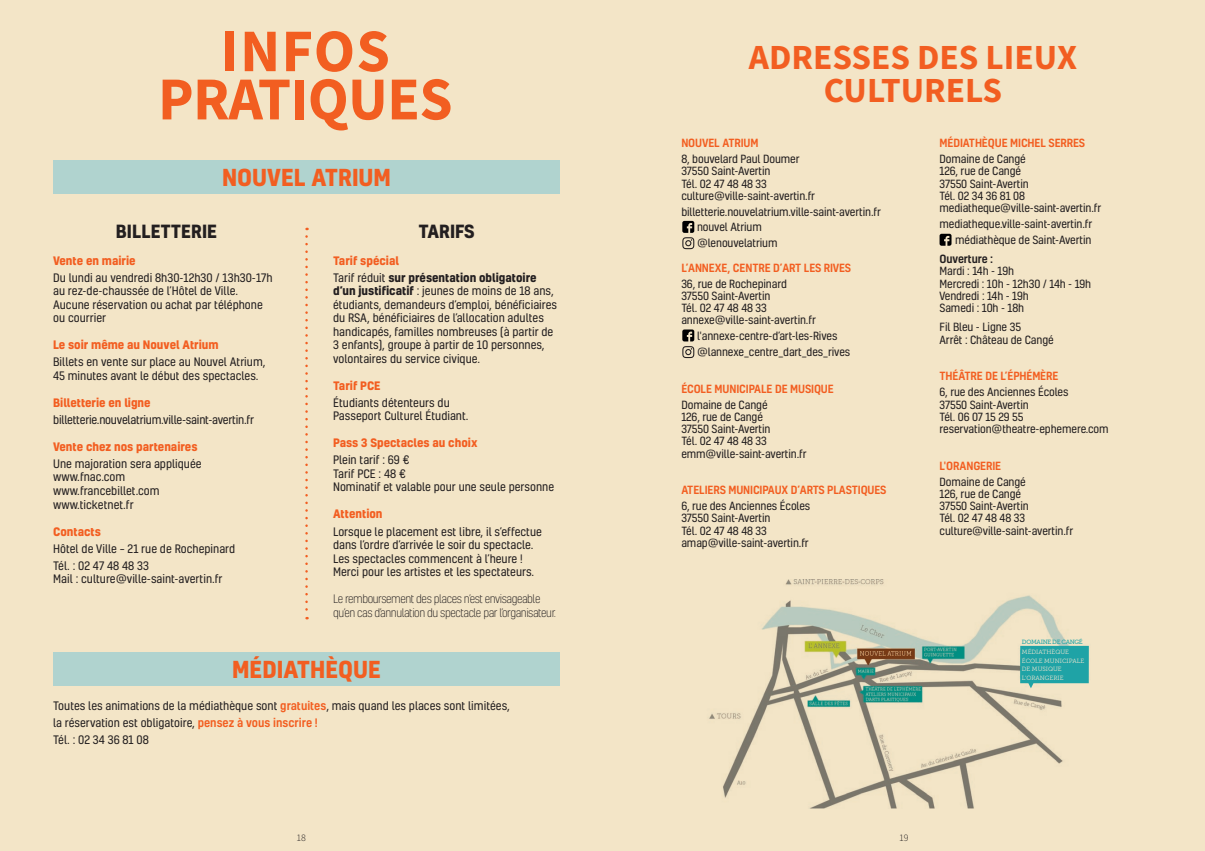
<style>
.page{position:relative;width:1205px;height:851px;background:#fff}
.page>*{position:absolute;margin:0;border:0;box-sizing:border-box;transform-origin:0 0}
.t1{font:700 61px "Source Sans Pro";letter-spacing:-.01em;color:#f25e21}
.t2{font:700 60.38px "Source Sans Pro";letter-spacing:.02em;color:#f25e21}
.t3{font:700 35.25px/32.9px "Source Sans Pro";color:#f25e21;text-align:center}
.t4{font:700 22.5px "Kelson";color:#f25e21}
.t5{font:700 17.5px "Kelson";color:#231f20}
.t6{font:11.25px/13.5px "Kelson";color:#231f20}
.t7{font:700 11.25px "Kelson";color:#f25e21}
.t8{font:300 11.25px/13.5px "Kelson";letter-spacing:-.04em;color:#231f20}
.t9{font:700 11.25px/17px "Kelson";color:#231f20}
.t10{font:11.25px "Kelson";letter-spacing:-.02em;color:#231f20}
.t11{font:10.88px/12.2px "Kelson";letter-spacing:-.01em;color:#231f20}
.t12{font:500 10.88px "Kelson";letter-spacing:-.01em;color:#f25e21}
.t13{font:500 10.88px "Kelson";letter-spacing:-.01em;color:#231f20}
.t14{font:300 10px "Source Sans Pro";color:#231f20}
.t15{font:6.12px/9.1px "Museo Slab 300";color:#f2e5cf}
.t16{font:6.12px "Museo Slab 500";letter-spacing:-.05em;color:#1fa3a6}
.s1{color:#f25e21}
.s2{font-weight:400}
.s3{font-weight:700}
.s4{font-weight:500;color:#f25e21}
</style>
<div class="page">
<div style="left:0;top:0;width:1205px;height:850px;background:#f3e5c7"></div>
<div style="left:53px;top:652px;width:507px;height:34px;background:#b0d3cf"></div>
<div style="left:53px;top:160px;width:507px;height:33px;background:#b0d3cf"></div>
<svg style="left:305px;top:236px;width:3px;height:383px"></svg>
<svg style="left:939px;top:234px;width:12px;height:12px"></svg>
<img style="left:709px;top:579px;width:360px;height:229px">
<svg style="left:682px;top:221px;width:12px;height:28px"></svg>
<svg style="left:682px;top:329px;width:12px;height:29px"></svg>
<svg style="left:1020px;top:645px;width:69px;height:43px;background:#3aabaa"></svg>
<h2 class="t2" style="left:221px;top:10px;width:171px">INFOS</h2>
<h1 class="t1" style="left:158px;top:58px;width:296px">PRATIQUES</h1>
<h3 class="t4" style="left:222px;top:161px;width:170px">NOUVEL ATRIUM</h3>
<h3 class="t5" style="left:116px;top:218px;width:103px">BILLETTERIE</h3>
<p class="t7" style="left:53px;top:252px;width:84px">Vente en mairie</p>
<p class="t6" style="left:53px;top:270px;width:221px">Du lundi au vendredi 8h30-12h30 / 13h30-17h au rez-de-chaussée de l’Hôtel de Ville.<br>Aucune réservation ou achat par téléphone ou courrier</p>
<p class="t7" style="left:53px;top:337px;width:167px">Le soir même au Nouvel Atrium</p>
<p class="t6" style="left:53px;top:355px;width:214px">Billets en vente sur place au Nouvel Atrium,<br>45 minutes avant le début des spectacles.</p>
<p class="t7" style="left:53px;top:394px;width:99px">Billetterie en ligne</p>
<p class="t10" style="left:53px;top:412px;width:202px">billetterie.nouvelatrium.ville-saint-avertin.fr</p>
<p class="t7" style="left:53px;top:438px;width:146px">Vente chez nos partenaires</p>
<p class="t6" style="left:53px;top:456px;width:150px">Une majoration sera appliquée www.fnac.com www.francebillet.com www.ticketnet.fr</p>
<p class="t7" style="left:53px;top:523px;width:49px">Contacts</p>
<p class="t6" style="left:53px;top:539px;width:184px;line-height:17px">Hôtel de Ville – 21 rue de Rochepinard<br>Tél. : 02 47 48 48 33</p>
<p class="t6" style="left:53px;top:572px;width:171px">Mail : culture@ville-saint-avertin.fr</p>
<h3 class="t5" style="left:418px;top:218px;width:58px">TARIFS</h3>
<p class="t9" style="left:333px;top:251px;width:205px"><span class="s1">Tarif spécial<br></span><span class="s2">Tarif réduit</span> sur présentation obligatoire</p>
<p class="t6" style="left:333px;top:284px;width:225px"><span class="s3">d’un justificatif</span> : jeunes de moins de 18 ans, étudiants, demandeurs d’emploi, bénéficiaires du RSA, bénéficiaires de l’allocation adultes handicapés, familles nombreuses (à partir de 3 enfants), groupe à partir de 10 personnes, volontaires du service civique.</p>
<p class="t7" style="left:333px;top:377px;width:49px">Tarif PCE</p>
<p class="t6" style="left:333px;top:395px;width:137px">Étudiants détenteurs du<br>Passeport Culturel Étudiant.</p>
<p class="t7" style="left:333px;top:435px;width:146px">Pass 3 Spectacles au choix</p>
<p class="t6" style="left:333px;top:453px;width:222px">Plein tarif : 69 €<br>Tarif PCE : 48 €<br>Nominatif et valable pour une seule personne</p>
<p class="t7" style="left:333px;top:506px;width:51px">Attention</p>
<p class="t6" style="left:333px;top:524px;width:210px">Lorsque le placement est libre, il s’effectue dans l’ordre d’arrivée le soir du spectacle.<br>Les spectacles commencent à l’heure !<br>Merci pour les artistes et les spectateurs.</p>
<p class="t8" style="left:333px;top:591px;width:225px">Le remboursement des places n’est envisageable qu’en cas d’annulation du spectacle par l’organisateur.</p>
<h3 class="t4" style="left:232px;top:653px;width:150px">MÉDIATHÈQUE</h3>
<p class="t6" style="left:53px;top:697px;width:458px;line-height:17px">Toutes les animations de la médiathèque sont <span class="s4">gratuites</span>, mais quand les places sont limitées, la réservation est obligatoire, <span class="s4">pensez à vous inscrire !<br></span>Tél. : 02 34 36 81 08</p>
<h3 class="t3" style="left:749px;top:40px;width:330px">ADRESSES DES LIEUX<br>CULTURELS</h3>
<p class="t12" style="left:681px;top:136px;width:79px">NOUVEL ATRIUM</p>
<p class="t11" style="left:681px;top:153px;width:135px">8, bouvelard Paul Doumer<br>37550 Saint-Avertin<br>Tél. 02 47 48 48 33 culture@ville-saint-avertin.fr</p>
<p class="t11" style="left:697px;top:203px;width:185px;line-height:15.8px;text-indent:-16px">billetterie.nouvelatrium.ville-saint-avertin.fr nouvel Atrium<br>@lenouvelatrium</p>
<p class="t12" style="left:681px;top:260px;width:171px">L’ANNEXE, CENTRE D’ART LES RIVES</p>
<p class="t11" style="left:681px;top:277px;width:136px">36, rue de Rochepinard<br>37550 Saint-Avertin<br>Tél. 02 47 48 48 33 annexe@ville-saint-avertin.fr</p>
<p class="t11" style="left:697px;top:328px;width:155px;line-height:15.8px">l'annexe-centre-d’art-les-Rives @lannexe_centre_dart_des_rives</p>
<p class="t12" style="left:681px;top:381px;width:154px">ÉCOLE MUNICIPALE DE MUSIQUE</p>
<p class="t11" style="left:681px;top:398px;width:127px">Domaine de Cangé<br>126, rue de Cangé<br>37550 Saint-Avertin<br>Tél. 02 47 48 48 33 emm@ville-saint-avertin.fr</p>
<p class="t12" style="left:681px;top:482px;width:206px">ATELIERS MUNICIPAUX D’ARTS PLASTIQUES</p>
<p class="t11" style="left:681px;top:499px;width:130px">6, rue des Anciennes Écoles<br>37550 Saint-Avertin<br>Tél. 02 47 48 48 33 amap@ville-saint-avertin.fr</p>
<p class="t12" style="left:939px;top:136px;width:147px">MÉDIATHÈQUE MICHEL SERRES</p>
<p class="t11" style="left:939px;top:152px;width:163px">Domaine de Cangé<br>126, rue de Cangé<br>37550 Saint-Avertin<br>Tél. 02 34 36 81 08 mediatheque@ville-saint-avertin.fr</p>
<p class="t11" style="left:939px;top:216px;width:154px;line-height:15.8px;text-align:right">mediatheque.ville-saint-avertin.fr médiathèque de Saint-Avertin</p>
<p class="t13" style="left:939px;top:251px;width:55px">Ouverture :</p>
<p class="t11" style="left:939px;top:265px;width:153px">Mardi : 14h - 19h<br>Mercredi : 10h - 12h30 / 14h - 19h<br>Vendredi : 14h - 19h<br>Samedi : 10h - 18h</p>
<p class="t11" style="left:939px;top:321px;width:116px">Fil Bleu - Ligne 35<br>Arrêt : Château de Cangé</p>
<p class="t12" style="left:939px;top:369px;width:120px">THÉÂTRE DE L’ÉPHÉMÈRE</p>
<p class="t11" style="left:939px;top:386px;width:171px">6, rue des Anciennes Écoles<br>37550 Saint-Avertin<br>Tél. 06 07 15 29 55 reservation@theatre-ephemere.com</p>
<p class="t12" style="left:939px;top:458px;width:63px">L'ORANGERIE</p>
<p class="t11" style="left:939px;top:475px;width:135px">Domaine de Cangé<br>126, rue de Cangé<br>37550 Saint-Avertin<br>Tél. 02 47 48 48 33 culture@ville-saint-avertin.fr</p>
<p class="t16" style="left:1022px;top:638px;width:62px">DOMAINE DE CANGÉ</p>
<p class="t15" style="left:1022px;top:647px;width:64px">MÉDIATHÈQUE<br>ÉCOLE MUNICIPALE</p>
<p class="t15" style="left:1022px;top:664px;width:43px">DE MUSIQUE<br>L'ORANGERIE</p>
<p class="t14" style="left:296px;top:831px;width:11px">18</p>
<p class="t14" style="left:899px;top:831px;width:11px">19</p>
</div>
